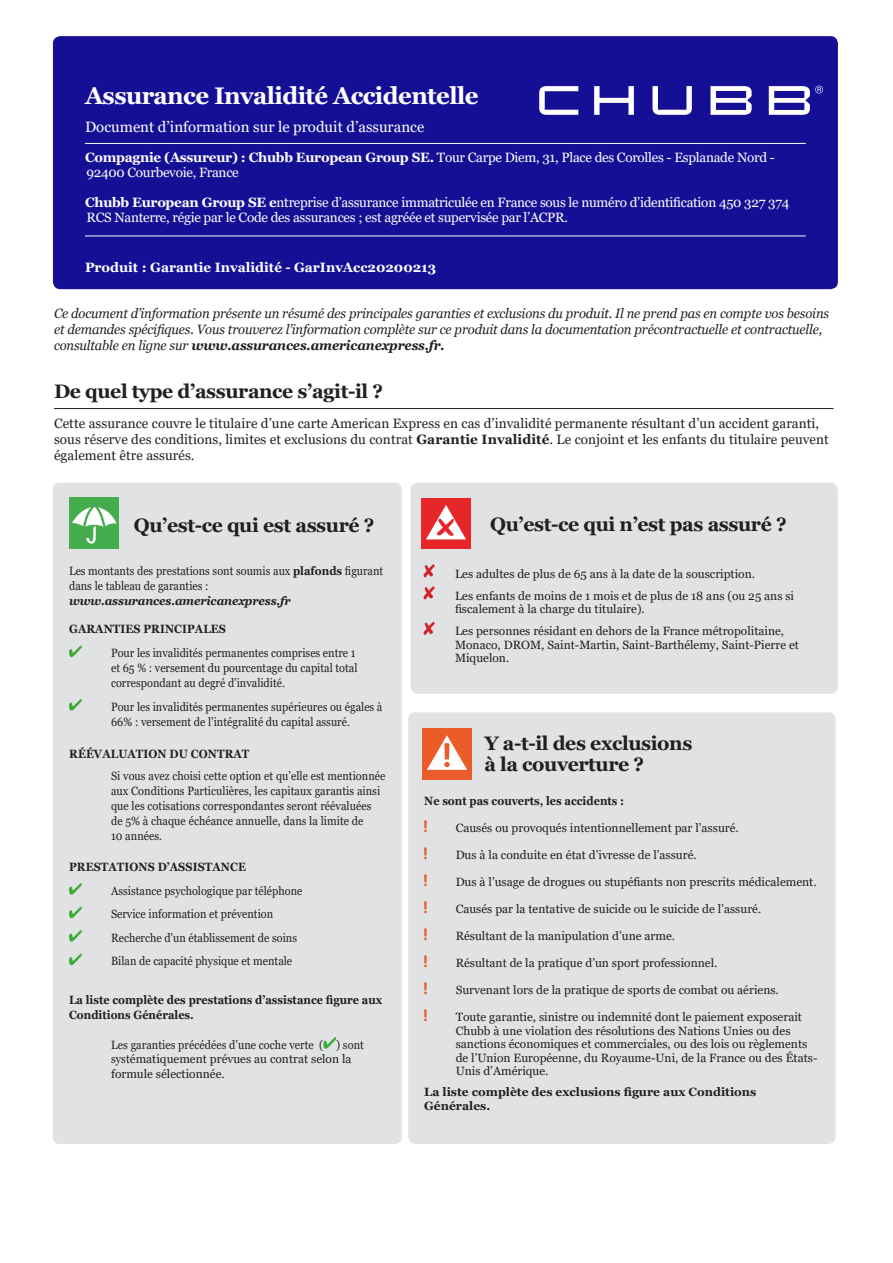
<style>
.page{position:relative;width:893px;height:1263px;background:#fff}
.page>*{position:absolute;margin:0;border:0;box-sizing:border-box;transform-origin:0 0}
.t1{font:700 24px "Georgia";letter-spacing:-.025em;color:#fff}
.t2{font:700 19.5px "Georgia";letter-spacing:-.02em;color:#231f20}
.t3{font:15px "Georgia";color:#fff}
.t4{font:italic 13.5px/16.2px "Georgia";letter-spacing:-.01em;color:#231f20;scale:.96 1}
.t5{font:13.5px/15px "Georgia";letter-spacing:-.02em;color:#fff}
.t6{font:13.5px/15.8px "Georgia";letter-spacing:.005em;color:#231f20}
.t7{font:700 13.5px "Georgia";color:#fff}
.t8{font:12px/13.5px "Georgia";color:#231f20}
.t9{font:12px/15px "Georgia";color:#231f20;scale:.91 1}
.t10{font:700 12px/15px "Georgia";color:#231f20;scale:.91 1}
.t11{font:700 12px/13.5px "Georgia";color:#231f20}
.t12{font:italic 700 12px "Georgia";letter-spacing:-.01em;color:#231f20;scale:.96 1}
.s1{font-weight:700}
</style>
<div class="page">
<div style="left:53px;top:36px;width:785px;height:253px;background:#150f96;border-radius:7px"></div>
<div style="left:53px;top:483px;width:349px;height:661px;background:#e1e2e4;border-radius:6px"></div>
<div style="left:411px;top:483px;width:427px;height:211px;background:#e1e2e4;border-radius:8px"></div>
<div style="left:408px;top:712px;width:428px;height:432px;background:#e1e2e4;border-radius:7px"></div>
<hr style="left:54px;top:408px;width:779px;height:1px;background:#231f20">
<svg style="left:69px;top:645px;width:13px;height:12px"></svg>
<svg style="left:69px;top:699px;width:13px;height:12px"></svg>
<svg style="left:69px;top:883px;width:13px;height:12px"></svg>
<svg style="left:69px;top:906px;width:13px;height:12px"></svg>
<svg style="left:69px;top:930px;width:13px;height:12px"></svg>
<svg style="left:69px;top:953px;width:13px;height:12px"></svg>
<svg style="left:323px;top:1037px;width:13px;height:12px"></svg>
<svg style="left:423px;top:564px;width:12px;height:14px"></svg>
<svg style="left:423px;top:586px;width:12px;height:14px"></svg>
<svg style="left:423px;top:622px;width:12px;height:13px"></svg>
<svg style="left:424px;top:820px;width:3px;height:12px"></svg>
<svg style="left:424px;top:847px;width:3px;height:12px"></svg>
<svg style="left:424px;top:874px;width:3px;height:12px"></svg>
<svg style="left:424px;top:901px;width:3px;height:12px"></svg>
<svg style="left:424px;top:928px;width:3px;height:12px"></svg>
<svg style="left:424px;top:955px;width:3px;height:12px"></svg>
<svg style="left:424px;top:982px;width:3px;height:12px"></svg>
<svg style="left:424px;top:1009px;width:3px;height:12px"></svg>
<div style="left:70px;top:498px;width:49px;height:51px;background:#45ad4d"></div>
<svg style="left:72px;top:502px;width:45px;height:42px"></svg>
<div style="left:421px;top:498px;width:50px;height:51px;background:#e62629"></div>
<svg style="left:426px;top:505px;width:40px;height:34px"></svg>
<div style="left:422px;top:728px;width:50px;height:51px;background:#eb5c2b"></div>
<svg style="left:427px;top:735px;width:40px;height:35px"></svg>
<hr style="left:85px;top:143px;width:721px;height:1px;background:#fff">
<hr style="left:85px;top:236px;width:721px;height:1px;background:#fff">
<svg style="left:539px;top:86px;width:284px;height:29px"></svg>
<p class="t1" style="left:85px;top:81px;width:395px">Assurance Invalidité Accidentelle</p>
<p class="t3" style="left:85px;top:118px;width:341px">Document d’information sur le produit d’assurance</p>
<p class="t5" style="left:85px;top:151px;width:691px"><span class="s1">Compagnie (Assureur) : Chubb European Group SE.</span> Tour Carpe Diem, 31, Place des Corolles - Esplanade Nord -<br>92400 Courbevoie, France</p>
<p class="t5" style="left:85px;top:196px;width:706px"><span class="s1">Chubb European Group SE e</span>ntreprise d’assurance immatriculée en France sous le numéro d’identification 450 327 374<br>RCS Nanterre, régie par le Code des assurances ; est agréée et supervisée par l’ACPR.</p>
<p class="t7" style="left:85px;top:258px;width:353px">Produit : Garantie Invalidité - GarInvAcc20200213</p>
<p class="t4" style="left:54px;top:305px;width:809px">Ce document d’information présente un résumé des principales garanties et exclusions du produit. Il ne prend pas en compte vos besoins et demandes spécifiques. Vous trouverez l’information complète sur ce produit dans la documentation précontractuelle et contractuelle, consultable en ligne sur <span class="s1">www.assurances.americanexpress.fr.</span></p>
<p class="t2" style="left:54px;top:378px;width:331px">De quel type d’assurance s’agit-il ?</p>
<p class="t6" style="left:54px;top:416px;width:776px">Cette assurance couvre le titulaire d’une carte American Express en cas d’invalidité permanente résultant d’un accident garanti, sous réserve des conditions, limites et exclusions du contrat <span class="s1">Garantie Invalidité</span>. Le conjoint et les enfants du titulaire peuvent également être assurés.</p>
<p class="t2" style="left:134px;top:513px;width:242px">Qu’est-ce qui est assuré ?</p>
<p class="t9" style="left:69px;top:563px;width:347px">Les montants des prestations sont soumis aux <span class="s1">plafonds</span> figurant dans le tableau de garanties :</p>
<p class="t12" style="left:69px;top:593px;width:232px">www.assurances.americanexpress.fr</p>
<p class="t10" style="left:69px;top:621px;width:174px">GARANTIES PRINCIPALES</p>
<p class="t9" style="left:111px;top:646px;width:272px">Pour les invalidités permanentes comprises entre 1 et 65 % : versement du pourcentage du capital total correspondant au degré d’invalidité.</p>
<p class="t9" style="left:111px;top:699px;width:300px">Pour les invalidités permanentes supérieures ou égales à<br>66% : versement de l’intégralité du capital assuré.</p>
<p class="t10" style="left:69px;top:746px;width:199px">RÉÉVALUATION DU CONTRAT</p>
<p class="t9" style="left:111px;top:769px;width:303px">Si vous avez choisi cette option et qu’elle est mentionnée aux Conditions Particulières, les capitaux garantis ainsi que les cotisations correspondantes seront réévaluées de 5% à chaque échéance annuelle, dans la limite de<br>10 années.</p>
<p class="t10" style="left:69px;top:859px;width:196px">PRESTATIONS D’ASSISTANCE</p>
<p class="t9" style="left:111px;top:883px;width:212px">Assistance psychologique par téléphone</p>
<p class="t9" style="left:111px;top:907px;width:180px">Service information et prévention</p>
<p class="t9" style="left:111px;top:930px;width:206px">Recherche d’un établissement de soins</p>
<p class="t9" style="left:111px;top:954px;width:201px">Bilan de capacité physique et mentale</p>
<p class="t10" style="left:69px;top:992px;width:346px">La liste complète des prestations d’assistance figure aux<br>Conditions Générales.</p>
<p class="t9" style="left:111px;top:1037px;width:279px">Les garanties précédées d’une coche verte ( ) sont systématiquement prévues au contrat selon la formule sélectionnée.</p>
<p class="t2" style="left:490px;top:512px;width:298px">Qu’est-ce qui n’est pas assuré ?</p>
<p class="t8" style="left:455px;top:567px;width:302px">Les adultes de plus de 65 ans à la date de la souscription.</p>
<p class="t8" style="left:455px;top:589px;width:341px">Les enfants de moins de 1 mois et de plus de 18 ans (ou 25 ans si fiscalement à la charge du titulaire).</p>
<p class="t8" style="left:455px;top:624px;width:346px">Les personnes résidant en dehors de la France métropolitaine,<br>Monaco, DROM, Saint-Martin, Saint-Barthélemy, Saint-Pierre et<br>Miquelon.</p>
<p class="t2" style="left:484px;top:730px;width:210px">Y a-t-il des exclusions</p>
<p class="t2" style="left:484px;top:751px;width:161px">à la couverture ?</p>
<p class="t10" style="left:424px;top:793px;width:221px">Ne sont pas couverts, les accidents :</p>
<p class="t8" style="left:456px;top:821px;width:285px">Causés ou provoqués intentionnellement par l’assuré.</p>
<p class="t8" style="left:456px;top:848px;width:243px">Dus à la conduite en état d’ivresse de l’assuré.</p>
<p class="t8" style="left:456px;top:875px;width:362px">Dus à l’usage de drogues ou stupéfiants non prescrits médicalement.</p>
<p class="t8" style="left:456px;top:902px;width:307px">Causés par la tentative de suicide ou le suicide de l’assuré.</p>
<p class="t8" style="left:456px;top:929px;width:221px">Résultant de la manipulation d’une arme.</p>
<p class="t8" style="left:456px;top:956px;width:263px">Résultant de la pratique d’un sport professionnel.</p>
<p class="t8" style="left:456px;top:983px;width:325px">Survenant lors de la pratique de sports de combat ou aériens.</p>
<p class="t8" style="left:456px;top:1010px;width:363px">Toute garantie, sinistre ou indemnité dont le paiement exposerait Chubb à une violation des résolutions des Nations Unies ou des sanctions économiques et commerciales, ou des lois ou règlements de l’Union Européenne, du Royaume-Uni, de la France ou des États-Unis d’Amérique.</p>
<p class="t11" style="left:424px;top:1085px;width:334px">La liste complète des exclusions figure aux Conditions<br>Générales.</p>
</div>
